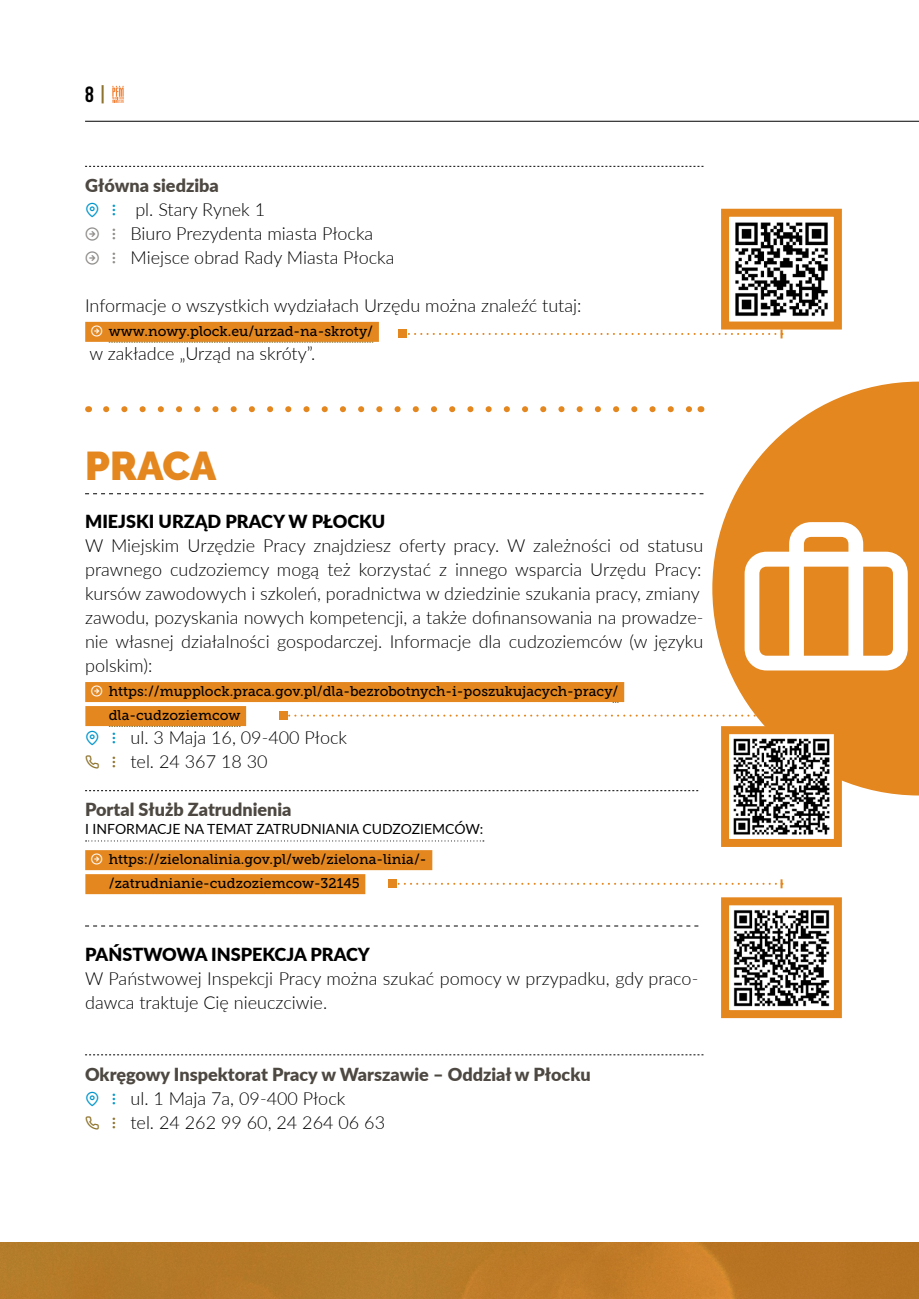
<style>
.page{position:relative;width:919px;height:1299px;background:#fff}
.page>*{position:absolute;margin:0;border:0;box-sizing:border-box;transform-origin:0 0}
.Styl_akapitowy_1_-_t{font:900 40px "Raleway";letter-spacing:-.005em;color:#e4871f}
.t1{font:700 22px "Bebas Neue";color:#000}
.Styl_akapitowy_3b{font:300 18px/24px "Lato";color:#000}
._1a__nazwa_Bold{font:900 18px "Lato";color:#4d4841}
._2__adres{font:300 18px "Lato";color:#000}
._1aa__nazwa_Bold_MAX{font:900 18px "Lato";color:#000}
._3__telefon{font:300 18px "Lato";color:#000}
.Styl_akapitowy_3b-2{font:14px "Museo Slab 500";color:#000}
._1b__nazwa_regular{font:14px "Lato";color:#000}
.s1{color:#8c722b}
</style>
<div class="page">
<hr style="left:85px;top:121px;width:833px;height:1px;background:#000">
<svg style="left:112px;top:86px;width:12px;height:17px"></svg>
<svg style="left:0;top:1242px;width:918px;height:56px;background:#b97927"></svg>
<svg style="left:712px;top:381px;width:206px;height:415px"></svg>
<svg style="left:85px;top:166px;width:618px;height:1px"></svg>
<div style="left:85px;top:322px;width:294px;height:20px;background:#e4871f"></div>
<svg style="left:109px;top:342px;width:264px;height:1px"></svg>
<svg style="left:106px;top:406px;width:585px;height:6px"></svg>
<svg style="left:85px;top:493px;width:618px;height:1px"></svg>
<div style="left:85px;top:682px;width:539px;height:20px;background:#e4871f"></div>
<div style="left:85px;top:706px;width:161px;height:20px;background:#e4871f"></div>
<div style="left:85px;top:850px;width:347px;height:20px;background:#e4871f"></div>
<div style="left:85px;top:874px;width:280px;height:20px;background:#e4871f"></div>
<svg style="left:85px;top:879px;width:757px;height:140px"></svg>
<svg style="left:85px;top:1054px;width:618px;height:1px"></svg>
<div style="left:399px;top:330px;width:8px;height:8px;background:#e4871f"></div>
<svg style="left:403px;top:208px;width:439px;height:130px"></svg>
<div style="left:744px;top:520px;width:163px;height:150px;background:#e4871f"></div>
<svg style="left:85px;top:711px;width:760px;height:153px"></svg>
<p class="t1" style="left:85px;top:82px;width:25px">8 <span class="s1">|</span></p>
<p class="_1a__nazwa_Bold" style="left:85px;top:172px;width:135px">Główna siedziba</p>
<p class="_2__adres" style="left:135px;top:197px;width:131px">pl. Stary Rynek 1</p>
<p class="Styl_akapitowy_3b" style="left:130px;top:221px;width:244px">Biuro Prezydenta miasta Płocka</p>
<p class="Styl_akapitowy_3b" style="left:130px;top:245px;width:265px">Miejsce obrad Rady Miasta Płocka</p>
<p class="Styl_akapitowy_3b" style="left:85px;top:293px;width:498px">Informacje o wszystkich wydziałach Urzędu można znaleźć tutaj:</p>
<p class="Styl_akapitowy_3b-2" style="left:109px;top:323px;width:266px">www.nowy.plock.eu/urzad-na-skroty/</p>
<p class="Styl_akapitowy_3b" style="left:90px;top:341px;width:227px">w zakładce „Urząd na skróty”.</p>
<p class="Styl_akapitowy_1_-_t" style="left:85px;top:443px;width:133px">PRACA</p>
<p class="_1aa__nazwa_Bold_MAX" style="left:85px;top:508px;width:302px">MIEJSKI URZĄD PRACY W PŁOCKU</p>
<p class="Styl_akapitowy_3b" style="left:85px;top:533px;width:619px">W Miejskim Urzędzie Pracy znajdziesz oferty pracy. W zależności od statusu prawnego cudzoziemcy mogą też korzystać z innego wsparcia Urzędu Pracy: kursów zawodowych i szkoleń, poradnictwa w dziedzinie szukania pracy, zmiany zawodu, pozyskania nowych kompetencji, a także dofinansowania na prowadze&shy;nie własnej działalności gospodarczej. Informacje dla cudzoziemców (w języku polskim):</p>
<p class="Styl_akapitowy_3b-2" style="left:109px;top:683px;width:511px">https://mupplock.praca.gov.pl/dla-bezrobotnych-i-poszukujacych-pracy/</p>
<p class="Styl_akapitowy_3b-2" style="left:109px;top:707px;width:133px">dla-cudzoziemcow</p>
<p class="_2__adres" style="left:130px;top:725px;width:218px">ul. 3 Maja 16, 09-400 Płock</p>
<p class="_3__telefon" style="left:130px;top:749px;width:139px">tel. 24 367 18 30</p>
<p class="_1a__nazwa_Bold" style="left:85px;top:796px;width:208px">Portal Służb Zatrudnienia</p>
<p class="_1b__nazwa_regular" style="left:85px;top:819px;width:400px">I INFORMACJE NA TEMAT ZATRUDNIANIA CUDZOZIEMCÓW:</p>
<p class="Styl_akapitowy_3b-2" style="left:109px;top:851px;width:319px">https://zielonalinia.gov.pl/web/zielona-linia/-</p>
<p class="Styl_akapitowy_3b-2" style="left:109px;top:875px;width:252px">/zatrudnianie-cudzoziemcow-32145</p>
<p class="_1aa__nazwa_Bold_MAX" style="left:85px;top:940px;width:286px">PAŃSTWOWA INSPEKCJA PRACY</p>
<p class="Styl_akapitowy_3b" style="left:85px;top:965px;width:614px">W Państwowej Inspekcji Pracy można szukać pomocy w przypadku, gdy praco&shy;dawca traktuje Cię nieuczciwie.</p>
<p class="_1a__nazwa_Bold" style="left:85px;top:1060px;width:507px">Okręgowy Inspektorat Pracy w Warszawie – Oddział w Płocku</p>
<p class="_2__adres" style="left:130px;top:1085px;width:216px">ul. 1 Maja 7a, 09-400 Płock</p>
<p class="_3__telefon" style="left:130px;top:1109px;width:256px">tel. 24 262 99 60, 24 264 06 63</p>
</div>
